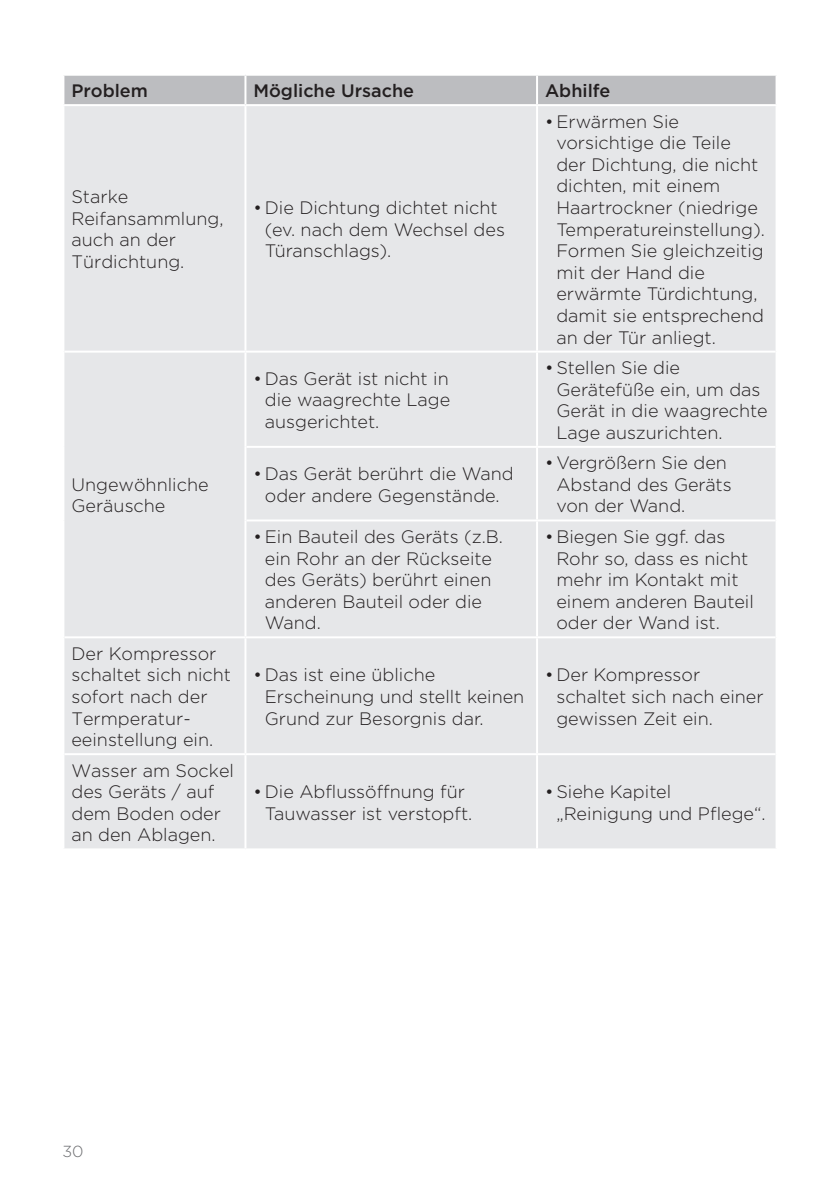
<style>
.page{position:relative;width:840px;height:1191px;background:#fff}
.page>*{position:absolute;margin:0;border:0;box-sizing:border-box;transform-origin:0 0}
.tabele_tekst{font:300 18px/21.6px "Gotham";color:#231f20}
.tabele_tekst-2{font:500 18px "Gotham";color:#231f20}
.tabela_tekst{font:500 18px "Gotham";color:#231f20}
.t1{font:300 16px "Gotham";color:#6c6d70}
</style>
<div class="page">
<div style="left:64px;top:76px;width:711px;height:28px;background:#bcbdc0"></div>
<div style="left:64px;top:106px;width:711px;height:742px;background:#e6e7e9"></div>
<hr style="left:244px;top:76px;width:2px;height:28px;background:#fff">
<hr style="left:535px;top:76px;width:2px;height:28px;background:#fff">
<hr style="left:244px;top:106px;width:2px;height:245px;background:#fff">
<hr style="left:535px;top:106px;width:2px;height:245px;background:#fff">
<hr style="left:244px;top:353px;width:2px;height:94px;background:#fff">
<hr style="left:535px;top:353px;width:2px;height:93px;background:#fff">
<hr style="left:244px;top:447px;width:2px;height:73px;background:#fff">
<hr style="left:535px;top:448px;width:2px;height:71px;background:#fff">
<hr style="left:244px;top:520px;width:2px;height:116px;background:#fff">
<hr style="left:535px;top:521px;width:2px;height:115px;background:#fff">
<hr style="left:244px;top:638px;width:2px;height:115px;background:#fff">
<hr style="left:535px;top:638px;width:2px;height:115px;background:#fff">
<hr style="left:244px;top:755px;width:2px;height:93px;background:#fff">
<hr style="left:535px;top:755px;width:2px;height:93px;background:#fff">
<hr style="left:64px;top:351px;width:181px;height:2px;background:#fff">
<hr style="left:245px;top:351px;width:291px;height:2px;background:#fff">
<hr style="left:536px;top:351px;width:239px;height:2px;background:#fff">
<hr style="left:246px;top:446px;width:290px;height:2px;background:#fff">
<hr style="left:536px;top:446px;width:239px;height:2px;background:#fff">
<hr style="left:246px;top:519px;width:290px;height:2px;background:#fff">
<hr style="left:536px;top:519px;width:239px;height:2px;background:#fff">
<hr style="left:64px;top:636px;width:181px;height:2px;background:#fff">
<hr style="left:245px;top:636px;width:291px;height:2px;background:#fff">
<hr style="left:536px;top:636px;width:239px;height:2px;background:#fff">
<hr style="left:64px;top:753px;width:181px;height:2px;background:#fff">
<hr style="left:245px;top:753px;width:291px;height:2px;background:#fff">
<hr style="left:536px;top:753px;width:239px;height:2px;background:#fff">
<p class="tabela_tekst" style="left:71px;top:79px;width:78px">Problem</p>
<p class="tabele_tekst-2" style="left:253px;top:79px;width:162px">Mögliche Ursache</p>
<p class="tabele_tekst-2" style="left:544px;top:79px;width:67px">Abhilfe</p>
<p class="tabele_tekst" style="left:71px;top:185px;width:153px">Starke<br>Reifansammlung, auch an der<br>Türdichtung.</p>
<p class="tabele_tekst" style="left:265px;top:196px;width:241px;text-indent:-11px">• Die Dichtung dichtet nicht (ev. nach dem Wechsel des<br>Türanschlags).</p>
<p class="tabele_tekst" style="left:556px;top:110px;width:210px;text-indent:-11px">• Erwärmen Sie vorsichtige die Teile der Dichtung, die nicht dichten, mit einem<br>Haartrockner (niedrige<br>Temperatureinstellung).<br>Formen Sie gleichzeitig mit der Hand die erwärmte Türdichtung, damit sie entsprechend an der Tür anliegt.</p>
<p class="tabele_tekst" style="left:71px;top:473px;width:138px">Ungewöhnliche<br>Geräusche</p>
<p class="tabele_tekst" style="left:71px;top:642px;width:161px">Der Kompressor schaltet sich nicht sofort nach der<br>Termperatur-</p>
<p class="tabele_tekst" style="left:71px;top:728px;width:143px">eeinstellung ein.</p>
<p class="tabele_tekst" style="left:71px;top:759px;width:164px">Wasser am Sockel des Geräts / auf dem Boden oder an den Ablagen.</p>
<p class="tabele_tekst" style="left:265px;top:367px;width:187px;text-align:justify;text-indent:-11px">• Das Gerät ist nicht in die waagrechte Lage ausgerichtet.</p>
<p class="tabele_tekst" style="left:556px;top:356px;width:213px;text-indent:-11px">• Stellen Sie die<br>Gerätefüße ein, um das<br>Gerät in die waagrechte<br>Lage auszurichten.</p>
<p class="tabele_tekst" style="left:253px;top:462px;width:261px;text-align:center">• Das Gerät berührt die Wand oder andere Gegenstände.</p>
<p class="tabele_tekst" style="left:556px;top:451px;width:177px;text-indent:-11px">• Vergrößern Sie den<br>Abstand des Geräts von der Wand.</p>
<p class="tabele_tekst" style="left:265px;top:525px;width:240px;text-indent:-11px">• Ein Bauteil des Geräts (z.B. ein Rohr an der Rückseite des Geräts) berührt einen anderen Bauteil oder die<br>Wand.</p>
<p class="tabele_tekst" style="left:556px;top:525px;width:199px;text-indent:-11px">• Biegen Sie ggf. das<br>Rohr so, dass es nicht mehr im Kontakt mit einem anderen Bauteil oder der Wand ist.</p>
<p class="tabele_tekst" style="left:265px;top:663px;width:261px;text-indent:-11px">• Das ist eine übliche<br>Erscheinung und stellt keinen<br>Grund zur Besorgnis dar.</p>
<p class="tabele_tekst" style="left:556px;top:663px;width:209px;text-indent:-11px">• Der Kompressor schaltet sich nach einer gewissen Zeit ein.</p>
<p class="tabele_tekst" style="left:265px;top:780px;width:209px;text-indent:-11px">• Die Abflussöffnung für<br>Tauwasser ist verstopft.</p>
<p class="tabele_tekst" style="left:556px;top:780px;width:211px;text-indent:-11px">• Siehe Kapitel „Reinigung und Pflege“.</p>
<p class="t1" style="left:62px;top:1140px;width:23px">30</p>
</div>
